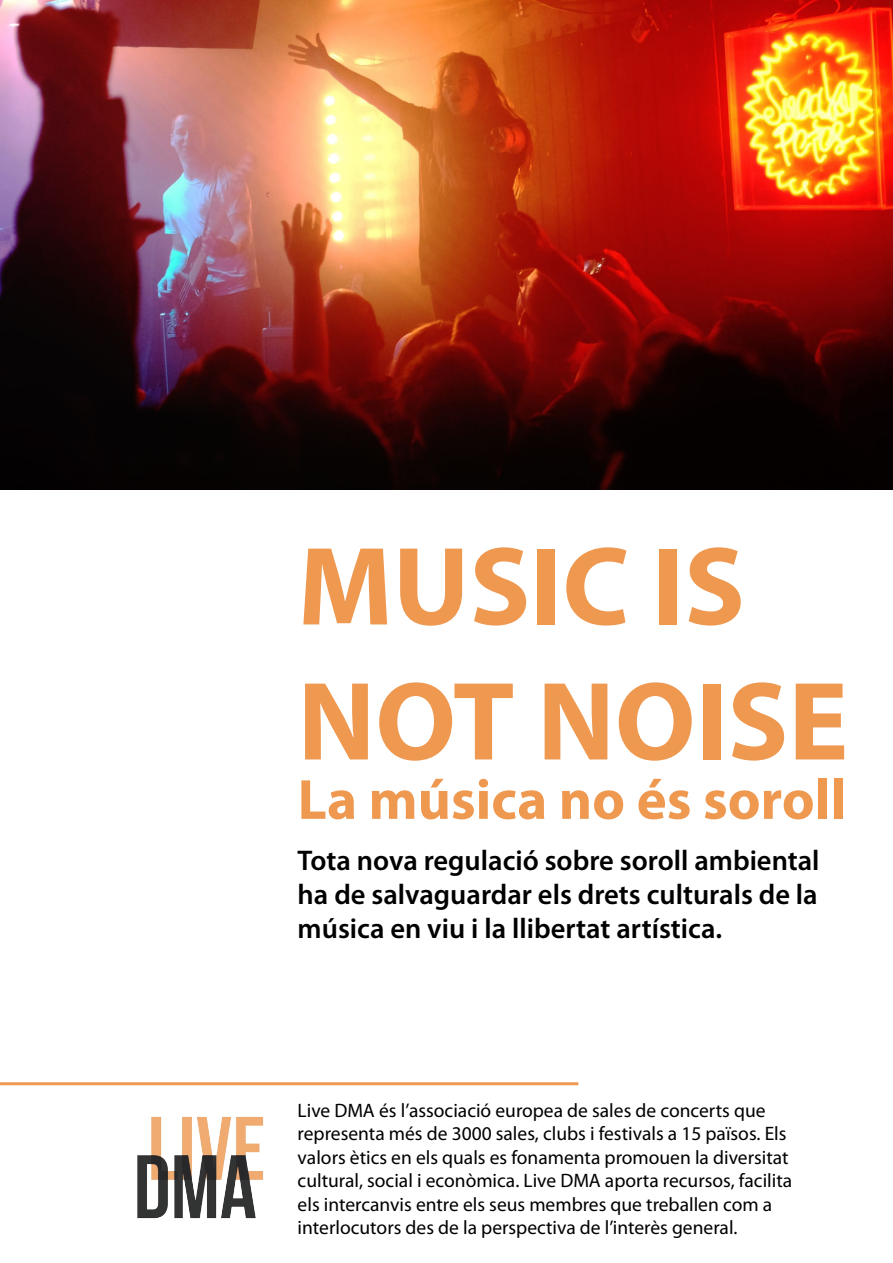
<style>
.page{position:relative;width:893px;height:1263px;background:#fff}
.page>*{position:absolute;margin:0;border:0;box-sizing:border-box;transform-origin:0 0}
.t1{font:700 112.5px/135px "Myriad Pro";color:#ef9850}
.t2{font:700 57px "Myriad Pro";color:#ef9850}
.t3{font:600 28.5px/34.2px "Myriad Pro";color:#000;text-align:justify}
.t4{font:19.5px/23.4px "Myriad Pro";color:#000}
</style>
<div class="page">
<img style="left:137px;top:1117px;width:127px;height:102px">
<hr style="left:0;top:1082px;width:578px;height:3px;background:#ef9850">
<img style="left:0;top:0;width:893px;height:490px">
<h1 class="t1" style="left:298px;top:515px;width:552px">MUSIC IS<br>NOT NOISE</h1>
<h2 class="t2" style="left:298px;top:762px;width:550px">La música no és soroll</h2>
<h3 class="t3" style="left:298px;top:842px;width:523px">Tota nova regulació sobre soroll ambiental ha de salvaguardar els drets culturals de la música en viu i la llibertat artística.</h3>
<p class="t4" style="left:298px;top:1098px;width:496px">Live DMA és l’associació europea de sales de concerts que representa més de 3000 sales, clubs i festivals a 15 països. Els valors ètics en els quals es fonamenta promouen la diversitat cultural, social i econòmica. Live DMA aporta recursos, facilita els intercanvis entre els seus membres que treballen com a interlocutors des de la perspectiva de l’interès general.</p>
</div>
